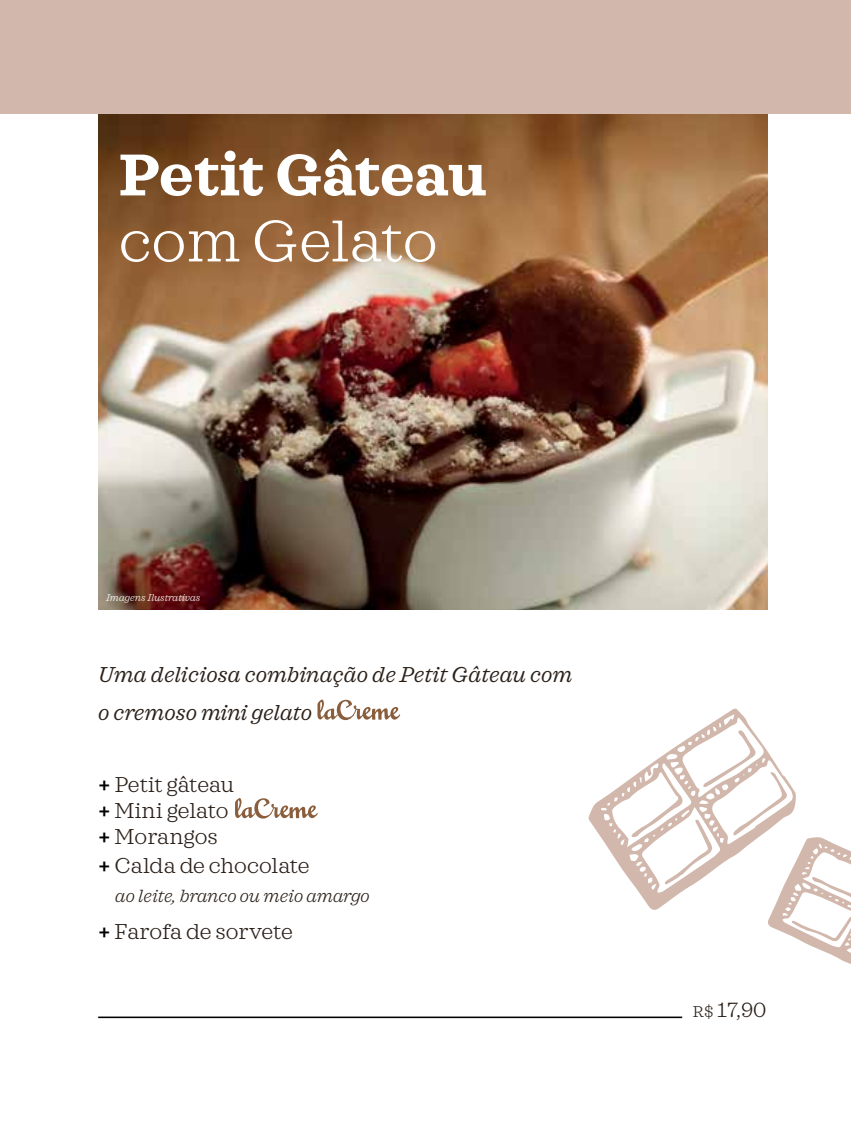
<style>
.page{position:relative;width:851px;height:1134px;background:#fff}
.page>*{position:absolute;margin:0;border:0;box-sizing:border-box;transform-origin:0 0}
.t1{font:700 60px "Sagona";color:#fff}
.t2{font:300 60px "Sagona";color:#fff}
.t3{font:300 22px/26.4px "Sagona";color:#2a2018}
.t4{font:italic 22px/38px "Sagona";color:#2a2018}
.t5{font:300 21px "Sagona";color:#2a2018}
.t6{font:italic 300 18px "Sagona";color:#2a2018}
.t7{font:italic 300 10px "Sagona";color:#fff}
.s1{font-weight:700;color:#000}
.s2{font-size:16px}
</style>
<div class="page">
<img style="left:98px;top:113px;width:669px;height:496px">
<div style="left:0;top:0;width:850px;height:113px;background:#d2b8ac"></div>
<hr style="left:98px;top:1016px;width:584px;height:2px;background:#000101">
<svg style="left:317px;top:699px;width:83px;height:21px"></svg>
<svg style="left:235px;top:798px;width:82px;height:20px"></svg>
<svg style="left:588px;top:708px;width:164px;height:202px"></svg>
<svg style="left:664px;top:730px;width:186px;height:234px"></svg>
<h1 class="t1" style="left:119px;top:137px;width:370px">Petit Gâteau</h1>
<h1 class="t2" style="left:119px;top:206px;width:320px">com Gelato</h1>
<p class="t7" style="left:106px;top:591px;width:96px">Imagens Ilustrativas</p>
<p class="t4" style="left:98px;top:656px;width:475px">Uma deliciosa combinação de Petit Gâteau com o cremoso mini gelato</p>
<p class="t3" style="left:98px;top:771px;width:137px"><span class="s1">+</span> Petit gâteau <span class="s1">+</span> Mini gelato <span class="s1">+</span> Morangos</p>
<p class="t3" style="left:98px;top:853px;width:213px"><span class="s1">+</span> Calda de chocolate</p>
<p class="t6" style="left:115px;top:885px;width:256px">ao leite, branco ou meio amargo</p>
<p class="t3" style="left:98px;top:918px;width:196px"><span class="s1">+</span> Farofa de sorvete</p>
<p class="t5" style="left:692px;top:997px;width:75px"><span class="s2">R$</span> 17,90</p>
</div>
